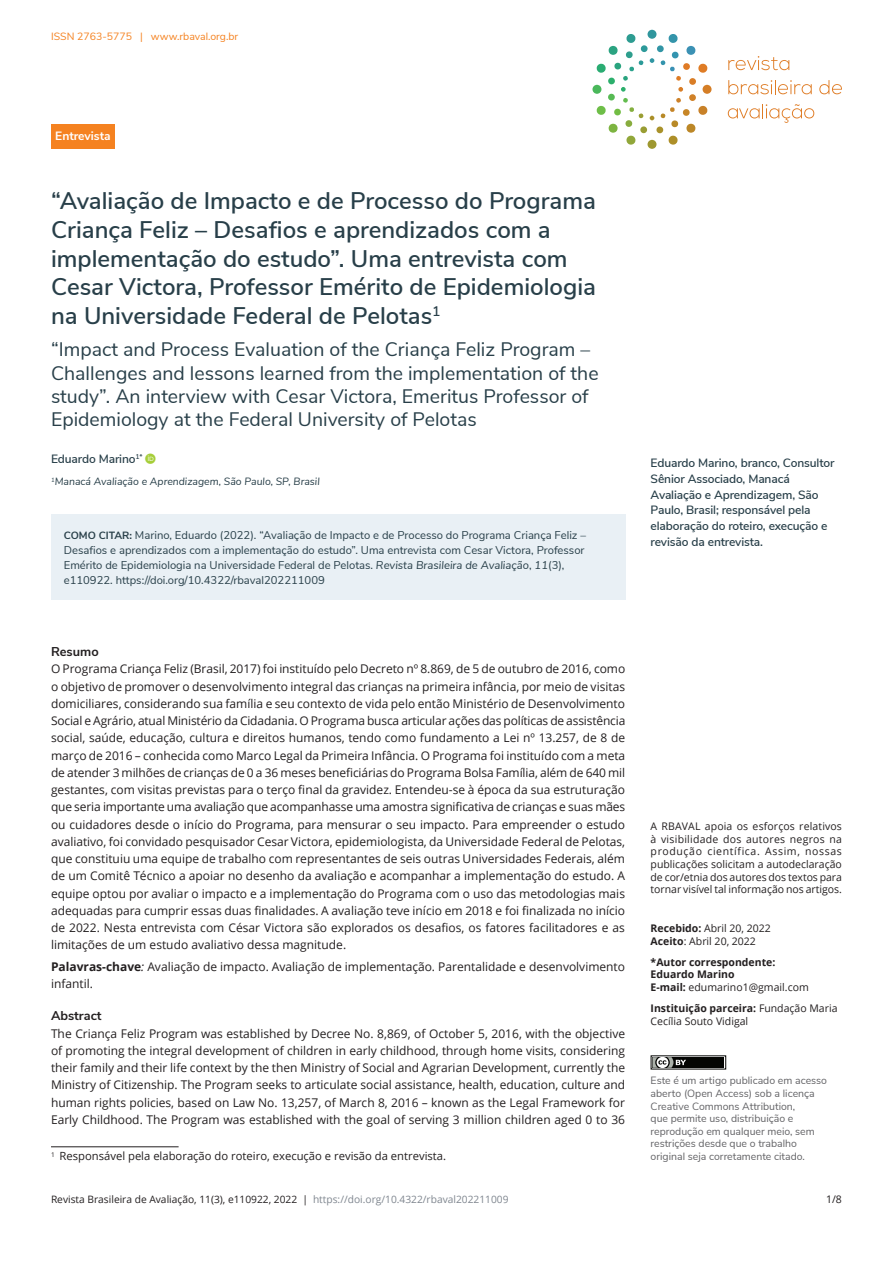
<style>
.page{position:relative;width:893px;height:1263px;background:#fff}
.page>*{position:absolute;margin:0;border:0;box-sizing:border-box;transform-origin:0 0}
.ArticleTitle{font:600 24px/28.8px "Nunito Sans";color:#283f49}
.ArticleTitle-Trans1{font:19.5px/23.4px "Nunito Sans";color:#283f49}
.AbstractTitle-Trans1{font:700 12.75px "Nunito Sans";color:#231f20}
.AbstractTitle{font:700 12.75px "Nunito Sans";color:#231f20}
.Abstract{font:12px/17.2px "Open Sans";color:#231f20;text-align:justify}
.Abstract-Trans1{font:12px/17.2px "Open Sans";color:#231f20;text-align:justify}
.Authors{font:600 12px/15.8px "Nunito Sans";letter-spacing:-.01em;color:#283f49}
.Keywords{font:12px/17.2px "Open Sans";color:#231f20}
.t1{font:700 12px "Nunito Sans";color:#fff}
.HowToCite{font:11.25px/15px "Nunito Sans";color:#283f49}
.Footnote{font:11.25px "Open Sans";color:#231f20}
.History{font:10.5px/12.6px "Open Sans";letter-spacing:-.005em;color:#231f20}
.LicenseParaAlt{font:10.5px/12.6px "Nunito Sans";color:#636366}
.Correspondence{font:10.5px/12.6px "Open Sans";color:#231f20}
.Affiliations{font:italic 10.5px "Nunito Sans";color:#283f49}
.Correspondence-2{font:700 10.5px/12.6px "Open Sans";color:#231f20}
.t2{font:10.5px "Nunito Sans";color:#f58220}
.CorrespondenceTitle{font:700 10.5px "Open Sans";color:#231f20}
.t3{font:10.2px "Open Sans";color:#231f20}
.s1{font-weight:700;font-size:10.5px}
.s2{font-style:italic}
.s3{font-weight:700}
.s4{font-weight:400}
.s5{color:#7f868f}
</style>
<div class="page">
<div style="left:647px;top:30px;width:9px;height:9px;background:#30969d;border-radius:50%"></div>
<div style="left:647px;top:140px;width:9px;height:9px;background:#9e9830;border-radius:50%"></div>
<div style="left:703px;top:85px;width:9px;height:9px;background:#d57e26;border-radius:50%"></div>
<div style="left:592px;top:85px;width:9px;height:9px;background:#4ab85b;border-radius:50%"></div>
<div style="left:657px;top:45px;width:7px;height:7px;background:#3295a5;border-radius:3px"></div>
<div style="left:640px;top:126px;width:7px;height:7px;background:#999d33;border-radius:3px"></div>
<div style="left:689px;top:94px;width:7px;height:7px;background:#d08128;border-radius:3px"></div>
<div style="left:608px;top:77px;width:7px;height:8px;background:#2caf6c;border-radius:3px"></div>
<div style="left:608px;top:93px;width:7px;height:8px;background:#57ba54;border-radius:3px"></div>
<div style="left:689px;top:78px;width:7px;height:7px;background:#d97d26;border-radius:3px"></div>
<div style="left:640px;top:45px;width:8px;height:7px;background:#2d9a9a;border-radius:3px"></div>
<svg style="left:656px;top:126px;width:7px;height:8px"></svg>
<svg style="left:650px;top:58px;width:4px;height:5px"></svg>
<svg style="left:650px;top:116px;width:4px;height:4px"></svg>
<svg style="left:678px;top:87px;width:5px;height:5px"></svg>
<svg style="left:621px;top:87px;width:5px;height:5px"></svg>
<svg style="left:660px;top:34px;width:48px;height:47px"></svg>
<svg style="left:596px;top:98px;width:48px;height:47px"></svg>
<svg style="left:660px;top:98px;width:48px;height:47px"></svg>
<svg style="left:596px;top:34px;width:48px;height:47px"></svg>
<svg style="left:728px;top:56px;width:62px;height:14px"></svg>
<svg style="left:728px;top:80px;width:84px;height:14px"></svg>
<svg style="left:819px;top:80px;width:23px;height:14px"></svg>
<svg style="left:728px;top:104px;width:86px;height:19px"></svg>
<div style="left:51px;top:124px;width:64px;height:25px;background:#f58220"></div>
<div style="left:652px;top:1057px;width:72px;height:11px;background:#040503"></div>
<svg style="left:651px;top:1055px;width:35px;height:15px"></svg>
<div style="left:51px;top:514px;width:574px;height:86px;background:#e9f0f5"></div>
<hr style="left:51px;top:1146px;width:128px;height:1px;background:#231f20">
<p class="t2" style="left:51px;top:29px;width:189px">ISSN 2763-5775 | www.rbaval.org.br</p>
<p class="t1" style="left:55px;top:127px;width:57px">Entrevista</p>
<p class="ArticleTitle" style="left:51px;top:185px;width:546px">“Avaliação de Impacto e de Processo do Programa Criança Feliz – Desafios e aprendizados com a implementação do estudo”. Uma entrevista com Cesar Victora, Professor Emérito de Epidemiologia na Universidade Federal de Pelotas<sup>1</sup></p>
<p class="ArticleTitle-Trans1" style="left:51px;top:336px;width:549px">“Impact and Process Evaluation of the Criança Feliz Program – Challenges and lessons learned from the implementation of the study”. An interview with Cesar Victora, Emeritus Professor of Epidemiology at the Federal University of Pelotas</p>
<p class="Authors" style="left:51px;top:451px;width:93px">Eduardo Marino<sup>1*</sup></p>
<p class="Affiliations" style="left:51px;top:474px;width:270px"><sup>1</sup>Manacá Avaliação e Aprendizagem, São Paulo, SP, Brasil</p>
<p class="HowToCite" style="left:64px;top:526px;width:524px"><span class="s1">COMO CITAR:</span> Marino, Eduardo (2022). “Avaliação de Impacto e de Processo do Programa Criança Feliz – Desafios e aprendizados com a implementação do estudo”. Uma entrevista com Cesar Victora, Professor Emérito de Epidemiologia na Universidade Federal de Pelotas. <span class="s2">Revista Brasileira de Avaliação</span>, <span class="s2">11</span>(3), e110922. https://doi.org/10.4322/rbaval202211009</p>
<p class="AbstractTitle" style="left:51px;top:642px;width:49px">Resumo</p>
<p class="Abstract" style="left:51px;top:660px;width:576px">O Programa Criança Feliz (Brasil, 2017) foi instituído pelo Decreto nº 8.869, de 5 de outubro de 2016, como o objetivo de promover o desenvolvimento integral das crianças na primeira infância, por meio de visitas domiciliares, considerando sua família e seu contexto de vida pelo então Ministério de Desenvolvimento Social e Agrário, atual Ministério da Cidadania. O Programa busca articular ações das políticas de assistência social, saúde, educação, cultura e direitos humanos, tendo como fundamento a Lei nº 13.257, de 8 de março de 2016 – conhecida como Marco Legal da Primeira Infância. O Programa foi instituído com a meta de atender 3 milhões de crianças de 0 a 36 meses beneficiárias do Programa Bolsa Família, além de 640 mil gestantes, com visitas previstas para o terço final da gravidez. Entendeu-se à época da sua estruturação que seria importante uma avaliação que acompanhasse uma amostra significativa de crianças e suas mães ou cuidadores desde o início do Programa, para mensurar o seu impacto. Para empreender o estudo avaliativo, foi convidado pesquisador Cesar Victora, epidemiologista, da Universidade Federal de Pelotas, que constituiu uma equipe de trabalho com representantes de seis outras Universidades Federais, além de um Comitê Técnico a apoiar no desenho da avaliação e acompanhar a implementação do estudo. A equipe optou por avaliar o impacto e a implementação do Programa com o uso das metodologias mais adequadas para cumprir essas duas finalidades. A avaliação teve início em 2018 e foi finalizada no início de 2022. Nesta entrevista com César Victora são explorados os desafios, os fatores facilitadores e as limitações de um estudo avaliativo dessa magnitude.</p>
<p class="Keywords" style="left:51px;top:957px;width:576px"><span class="s3">Palavras-chave</span><span class="s2">:</span> Avaliação de impacto. Avaliação de implementação. Parentalidade e desenvolvimento infantil.</p>
<p class="AbstractTitle-Trans1" style="left:51px;top:1007px;width:52px">Abstract</p>
<p class="Abstract-Trans1" style="left:51px;top:1024px;width:576px">The Criança Feliz Program was established by Decree No. 8,869, of October 5, 2016, with the objective of promoting the integral development of children in early childhood, through home visits, considering their family and their life context by the then Ministry of Social and Agrarian Development, currently the Ministry of Citizenship. The Program seeks to articulate social assistance, health, education, culture and human rights policies, based on Law No. 13,257, of March 8, 2016 – known as the Legal Framework for Early Childhood. The Program was established with the goal of serving 3 million children aged 0 to 36</p>
<p class="Footnote" style="left:51px;top:1148px;width:397px"><sup>1</sup> Responsável pela elaboração do roteiro, execução e revisão da entrevista.</p>
<p class="Authors" style="left:651px;top:454px;width:185px">Eduardo Marino, branco, Consultor<br>Sênior Associado, Manacá<br>Avaliação e Aprendizagem, São<br>Paulo, Brasil; responsável pela elaboração do roteiro, execução e revisão da entrevista.</p>
<p class="History" style="left:651px;top:820px;width:193px;text-align:justify">A RBAVAL apoia os esforços relativos à visibilidade dos autores negros na produção científica. Assim, nossas publicações solicitam a autodeclaração de cor/etnia dos autores dos textos para tornar visível tal informação nos artigos.</p>
<p class="History" style="left:651px;top:921px;width:122px"><span class="s3">Recebido:</span> Abril 20, 2022<br><span class="s3">Aceito</span>: Abril 20, 2022</p>
<p class="CorrespondenceTitle" style="left:651px;top:954px;width:126px">*Autor correspondente:</p>
<p class="Correspondence-2" style="left:651px;top:968px;width:160px">Eduardo Marino<br>E-mail: <span class="s4">edumarino1@gmail.com</span></p>
<p class="Correspondence" style="left:651px;top:1002px;width:188px"><span class="s3">Instituição parceira:</span> Fundação Maria<br>Cecília Souto Vidigal</p>
<p class="LicenseParaAlt" style="left:651px;top:1074px;width:178px">Este é um artigo publicado em acesso aberto (Open Access) sob a licença Creative Commons Attribution,<br>que permite uso, distribuição e reprodução em qualquer meio, sem restrições desde que o trabalho original seja corretamente citado.</p>
<p class="t3" style="left:51px;top:1193px;width:459px">Revista Brasileira de Avaliação, 11(3), e110922, 2022 | <span class="s5">https://doi.org/10.4322/rbaval202211009</span></p>
<p class="History" style="left:826px;top:1193px;width:17px">1/8</p>
</div>
